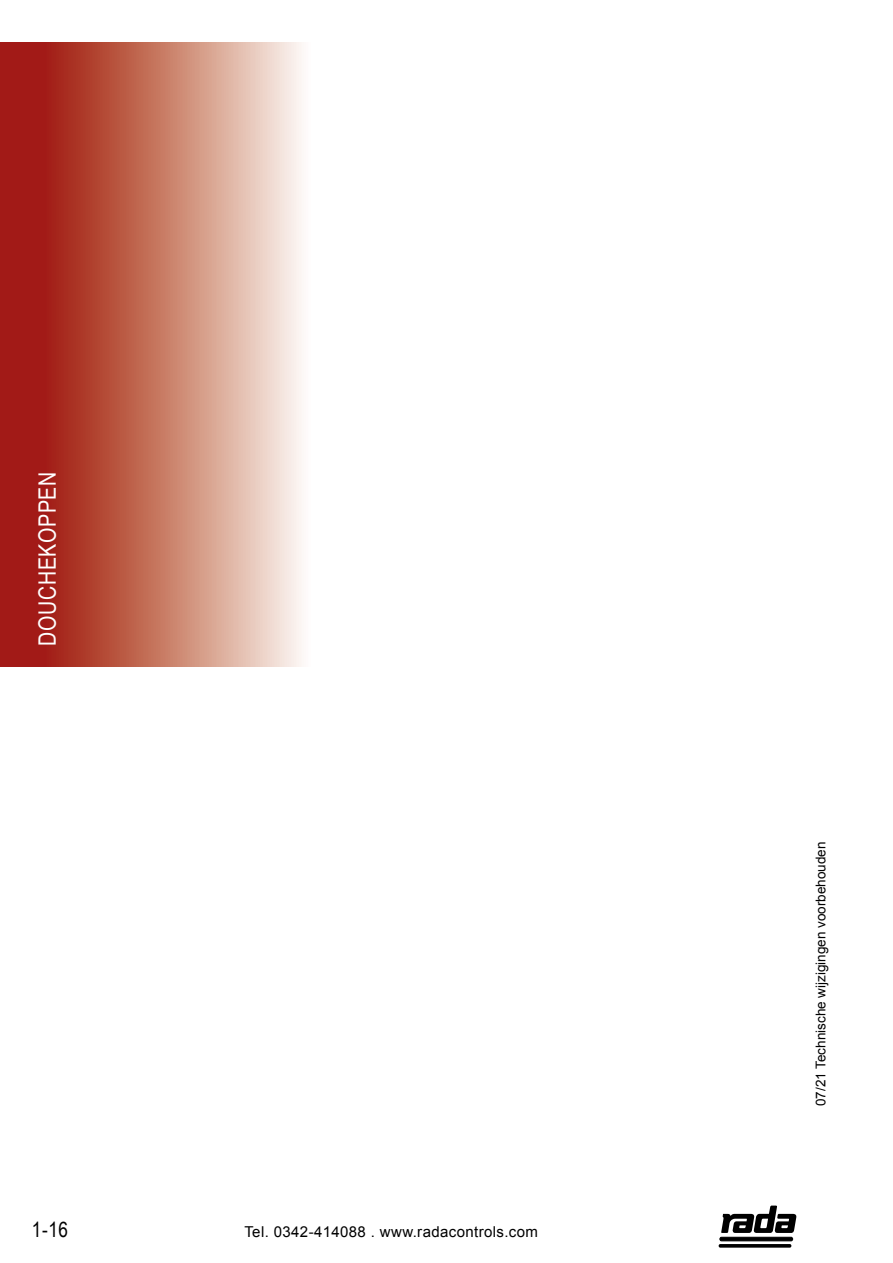
<style>
.page{position:relative;width:893px;height:1263px;background:#fff}
.page>*{position:absolute;margin:0;border:0;box-sizing:border-box;transform-origin:0 0}
.t1{font:24px "Arial Narrow";letter-spacing:.025em;color:#fff}
.t2{font:21px "Arial Narrow";color:#000}
.t3{font:15px "Arial";letter-spacing:.025em;color:#000}
.t4{font:13.5px "Arial";color:#000}
</style>
<div class="page">
<svg style="left:0;top:43px;width:302px;height:623px;background:#c67667"></svg>
<div style="left:720px;top:1237px;width:73px;height:4px;background:#080808;border:1px solid #000;border-radius:2px"></div>
<hr style="left:719px;top:1244px;width:72px;height:3px;background:#000;border-radius:2px">
<svg style="left:721px;top:1205px;width:75px;height:28px"></svg>
<h1 class="t1" style="left:30px;top:646px;width:175px;rotate:-90deg">DOUCHEKOPPEN</h1>
<h2 class="t2" style="left:32px;top:1215px;width:38px">1-16</h2>
<p class="t3" style="left:244px;top:1222px;width:295px">Tel. 0342-414088 . www.radacontrols.com</p>
<p class="t4" style="left:812px;top:1106px;width:266px;rotate:-90deg">07/21 Technische wijzigingen voorbehouden</p>
</div>
